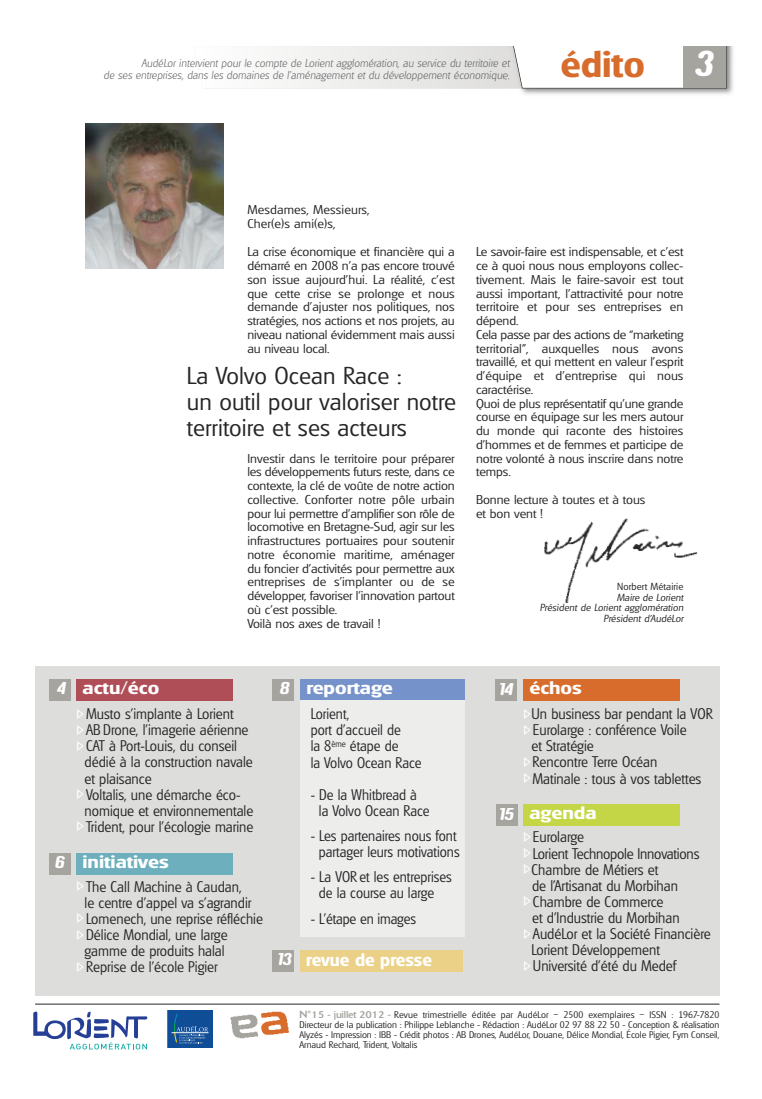
<style>
.page{position:relative;width:762px;height:1099px;background:#fff}
.page>*{position:absolute;margin:0;border:0;box-sizing:border-box;transform-origin:0 0}
.t1{font:700 39.38px "Hangover";color:#fff;scale:1.26 1}
.t2{font:600 36px "Glasgow";color:#d76c2c;scale:1.14 1}
.t3{font:300 23.75px/26.2px "Glasgow";letter-spacing:.005em;color:#272627;scale:1.05 1}
.t4{font:700 18.75px "Hangover";color:#fff;scale:1.3 1}
.t5{font:600 17.5px "Glasgow";color:#fff;scale:1.26 1}
.t6{font:600 17.5px "Glasgow";color:#fff;scale:1.1 1}
.t7{font:300 15px/16.1px "Glasgow";color:#272627;scale:.96 1}
.t8{font:300 15px/16.1px "Glasgow";color:#272627;scale:.94 1}
.t9{font:300 12.5px/13.8px "Glasgow";letter-spacing:-.005em;color:#272627;scale:1.1 1}
.t10{font:italic 200 11.25px/12.5px "Glasgow";letter-spacing:.005em;color:#686768;text-align:right}
.t11{font:italic 300 10px/10.6px "Glasgow";letter-spacing:.01em;color:#272627;text-align:right;scale:1.05 1}
.t12{font:300 10px "Glasgow";letter-spacing:.01em;color:#272627;scale:1.05 1}
.t13{font:300 9.38px/10px "Glasgow";letter-spacing:-.005em;color:#272627;text-align:justify;scale:1.05 1}
.s1{font-family:"Hangover";font-weight:700;font-size:18.75px}
.s2{font-family:"Sound";font-weight:400;color:#a5a49f}
.s3{font-family:"Lucida Grande";font-weight:400;color:#a5a49f}
</style>
<div class="page">
<div style="left:35px;top:666px;width:684px;height:330px;background:#dddddb"></div>
<hr style="left:35px;top:1003px;width:684px;height:1px;background:#272627">
<img style="left:85px;top:123px;width:138px;height:146px">
<img style="left:505px;top:46px;width:228px;height:49px">
<svg style="left:193px;top:46px;width:534px;height:42px"></svg>
<div style="left:683px;top:46px;width:43px;height:42px;background:#a5a49f"></div>
<div style="left:49px;top:679px;width:22px;height:21px;background:#a5a49f"></div>
<div style="left:272px;top:679px;width:22px;height:21px;background:#a5a49f"></div>
<div style="left:272px;top:950px;width:22px;height:21px;background:#a5a49f"></div>
<div style="left:76px;top:679px;width:157px;height:21px;background:#b04e58"></div>
<div style="left:49px;top:852px;width:22px;height:22px;background:#a5a49f"></div>
<div style="left:76px;top:852px;width:157px;height:22px;background:#6dafbd"></div>
<div style="left:495px;top:679px;width:22px;height:21px;background:#a5a49f"></div>
<div style="left:523px;top:679px;width:157px;height:21px;background:#d76c2c"></div>
<div style="left:300px;top:679px;width:164px;height:21px;background:#7692ca"></div>
<div style="left:496px;top:804px;width:22px;height:21px;background:#a5a49f"></div>
<div style="left:523px;top:804px;width:157px;height:21px;background:#c4d646"></div>
<div style="left:167px;top:1010px;width:46px;height:37px;background:#357fc3"></div>
<div style="left:168px;top:1010px;width:45px;height:37px;background:#0f4d96"></div>
<svg style="left:174px;top:1013px;width:34px;height:30px"></svg>
<hr style="left:172px;top:1032px;width:36px;height:1px;background:#fff">
<svg style="left:33px;top:1011px;width:114px;height:38px"></svg>
<img style="left:261px;top:1011px;width:28px;height:24px">
<img style="left:230px;top:1014px;width:28px;height:25px">
<img style="left:544px;top:518px;width:154px;height:84px">
<div style="left:301px;top:950px;width:162px;height:21px;background:#ebd188"></div>
<div style="left:300px;top:700px;width:164px;height:237px;background:#ededec"></div>
<h2 class="t2" style="left:560px;top:43px;width:76px">édito</h2>
<p class="t10" style="left:104px;top:57px;width:408px">AudéLor intervient pour le compte de Lorient agglomération, au service du territoire et<br>de ses entreprises, dans les domaines de l’aménagement et du développement économique.</p>
<h1 class="t1" style="left:695px;top:43px;width:17px">3</h1>
<p class="t9" style="left:247px;top:202px;width:113px">Mesdames, Messieurs,<br>Cher(e)s ami(e)s,</p>
<p class="t9" style="left:247px;top:245px;width:190px;text-align:justify">La crise économique et financière qui a démarré en 2008 n’a pas encore trouvé son issue aujourd’hui. La réalité, c’est que cette crise se prolonge et nous demande d’ajuster nos politiques, nos stratégies, nos actions et nos projets, au niveau national évidemment mais aussi au niveau local.</p>
<h3 class="t3" style="left:187px;top:362px;width:258px">La Volvo Ocean Race :<br>un outil pour valoriser notre territoire et ses acteurs</h3>
<p class="t9" style="left:247px;top:451px;width:190px">Investir dans le territoire pour préparer les développements futurs reste, dans ce contexte, la clé de voûte de notre action collective. Conforter notre pôle urbain pour lui permettre d’amplifier son rôle de locomotive en Bretagne-Sud, agir sur les infrastructures portuaires pour soutenir notre économie maritime, aménager du foncier d’activités pour permettre aux entreprises de s’implanter ou de se développer, favoriser l’innovation partout où c’est possible.<br>Voilà nos axes de travail !</p>
<p class="t9" style="left:476px;top:245px;width:190px">Le savoir-faire est indispensable, et c’est ce à quoi nous nous employons collec&shy;tivement. Mais le faire-savoir est tout aussi important, l’attractivité pour notre territoire et pour ses entreprises en dépend.<br>Cela passe par des actions de “marketing territorial”, auxquelles nous avons travaillé, et qui mettent en valeur l’esprit d’équipe et d’entreprise qui nous caractérise.<br>Quoi de plus représentatif qu’une grande course en équipage sur les mers autour du monde qui raconte des histoires d’hommes et de femmes et participe de notre volonté à nous inscrire dans notre temps.</p>
<p class="t9" style="left:476px;top:492px;width:155px">Bonne lecture à toutes et à tous et bon vent !</p>
<p class="t12" style="left:617px;top:580px;width:65px">Norbert Métairie</p>
<p class="t11" style="left:540px;top:592px;width:138px">Maire de Lorient<br>Président de Lorient agglomération<br>Président d’AudéLor</p>
<h3 class="t5" style="left:83px;top:677px;width:62px">actu/éco</h3>
<p class="t7" style="left:85px;top:705px;width:177px">Musto s’implante à Lorient<br>AB Drone, l’imagerie aérienne<br>CAT à Port-Louis, du conseil dédié à la construction navale et plaisance<br>Voltalis, une démarche éco&shy;nomique et environnementale<br>Trident, pour l’écologie marine</p>
<h3 class="t5" style="left:55px;top:851px;width:92px"><span class="s1">6</span> initiatives</h3>
<h3 class="t4" style="left:57px;top:678px;width:9px">4</h3>
<h3 class="t4" style="left:279px;top:678px;width:10px">8</h3>
<p class="t7" style="left:85px;top:878px;width:187px">The Call Machine à Caudan,<br>le centre d’appel va s’agrandir<br>Lomenech, une reprise réfléchie<br>Délice Mondial, une large gamme de produits halal<br>Reprise de l’école Pigier</p>
<h3 class="t4" style="left:277px;top:949px;width:13px">13</h3>
<h3 class="t5" style="left:306px;top:677px;width:70px">reportage</h3>
<p class="t8" style="left:311px;top:706px;width:119px">Lorient,<br>port d’accueil de<br>la 8<sup>ème</sup> étape de<br>la Volvo Ocean Race</p>
<p class="t8" style="left:319px;top:786px;width:119px;text-indent:-8px">- De la Whitbread à la Volvo Ocean Race</p>
<p class="t8" style="left:311px;top:827px;width:160px;text-align:center">- Les partenaires nous font partager leurs motivations</p>
<p class="t8" style="left:319px;top:868px;width:143px;text-indent:-8px">- La VOR et les entreprises de la course au large</p>
<p class="t8" style="left:311px;top:910px;width:113px">- L’étape en images</p>
<h3 class="t6" style="left:306px;top:949px;width:116px">revue de presse</h3>
<h3 class="t5" style="left:499px;top:677px;width:67px"><span class="s1">14</span> échos</h3>
<p class="t7" style="left:531px;top:705px;width:190px">Un business bar pendant la VOR<br>Eurolarge : conférence Voile<br>et Stratégie<br>Rencontre Terre Océan<br>Matinale : tous à vos tablettes</p>
<h3 class="t5" style="left:499px;top:803px;width:79px"><span class="s1">15</span> agenda</h3>
<p class="t7" style="left:531px;top:829px;width:188px">Eurolarge<br>Lorient Technopole Innovations<br>Chambre de Métiers et<br>de l’Artisanat du Morbihan<br>Chambre de Commerce<br>et d’Industrie du Morbihan<br>AudéLor et la Société Financière<br>Lorient Développement<br>Université d’été du Medef</p>
<p class="t13" style="left:299px;top:1009px;width:401px"><span class="s2">N</span><span class="s3">°</span><span class="s2">15 - juillet 2012 -</span> Revue trimestrielle éditée par AudéLor – 2500 exemplaires – ISSN : 1967-7820<br>Directeur de la publication : Philippe Leblanche - Rédaction : AudéLor 02 97 88 22 50 - Conception &amp; réalisation Alyzés - Impression : IBB - Crédit photos : AB Drones, AudéLor, Douane, Délice Mondial, École Pigier, Fym Conseil, Arnaud Rechard, Trident, Voltalis</p>
</div>
